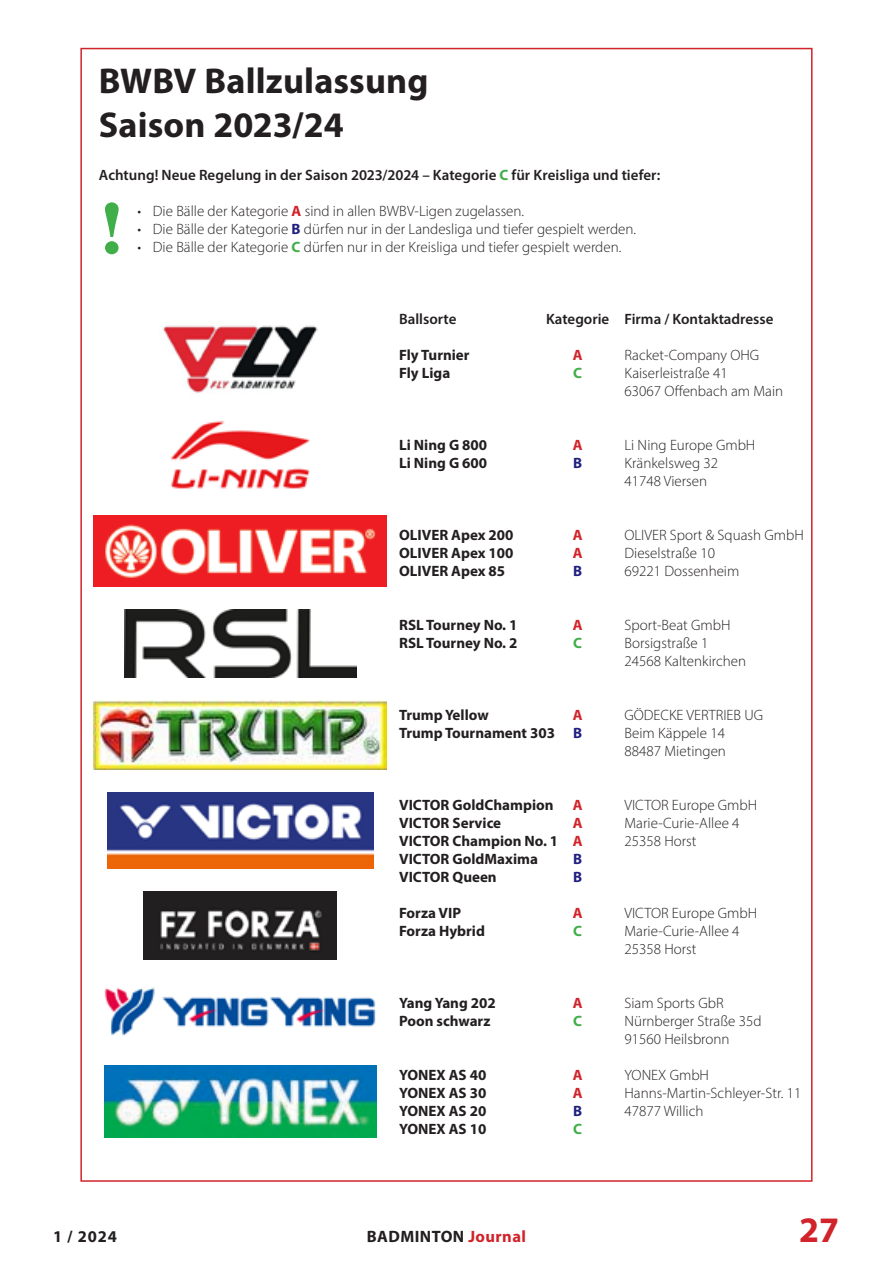
<style>
.page{position:relative;width:893px;height:1263px;background:#fff}
.page>*{position:absolute;margin:0;border:0;box-sizing:border-box;transform-origin:0 0}
.t1{font:700 72px "Georgia";color:#40ae49}
.t2{font:700 36px/43.2px "Myriad Pro";letter-spacing:.005em;color:#231f20}
.t3{font:700 36px "Myriad Pro";color:#d1232a}
.t4{font:700 16.5px "Myriad Pro";letter-spacing:.025em;color:#231f20}
.t5{font:300 15px/18px "Myriad Pro";color:#231f20}
.t6{font:700 15px "Myriad Pro";color:#231f20}
.t7{font:600 15px "Myriad Pro";color:#231f20}
.t8{font:700 15px "Myriad Pro";color:#d1232a}
.t9{font:700 15px "Myriad Pro";color:#40ae49}
.t10{font:700 15px "Myriad Pro";color:#202080}
.s1{font-weight:700;color:#40ae49}
.s2{font-weight:700;color:#d1232a}
.s3{font-weight:700;color:#202080}
.s4{color:#202080}
.s5{color:#d1232a}
</style>
<div class="page">
<img style="left:163px;top:321px;width:155px;height:72px">
<img style="left:171px;top:421px;width:139px;height:68px">
<img style="left:124px;top:610px;width:232px;height:67px">
<img style="left:94px;top:516px;width:292px;height:70px">
<img style="left:107px;top:793px;width:266px;height:75px">
<img style="left:104px;top:1065px;width:272px;height:73px">
<img style="left:94px;top:701px;width:292px;height:68px">
<img style="left:104px;top:987px;width:272px;height:49px">
<img style="left:144px;top:891px;width:192px;height:68px">
<h2 class="t2" style="left:99px;top:58px;width:331px">BWBV Ballzulassung<br>Saison 2023/24</h2>
<p class="t7" style="left:99px;top:165px;width:563px">Achtung! Neue Regelung in der Saison 2023/2024 – Kategorie <span class="s1">C</span> für Kreisliga und tiefer:</p>
<p class="t5" style="left:138px;top:202px;width:388px">• Die Bälle der Kategorie <span class="s2">A</span> sind in allen BWBV-Ligen zugelassen.</p>
<p class="t5" style="left:138px;top:220px;width:500px">• Die Bälle der Kategorie <span class="s3">B</span> dürfen nur in der Landesliga und tiefer gespielt werden.</p>
<p class="t5" style="left:138px;top:238px;width:485px">• Die Bälle der Kategorie <span class="s1">C</span> dürfen nur in der Kreisliga und tiefer gespielt werden.</p>
<h1 class="t1" style="left:98px;top:187px;width:29px">!</h1>
<p class="t7" style="left:399px;top:309px;width:59px">Ballsorte</p>
<p class="t7" style="left:546px;top:309px;width:229px">Kategorie Firma / Kontaktadresse</p>
<p class="t6" style="left:399px;top:345px;width:72px">Fly Turnier</p>
<p class="t8" style="left:573px;top:345px;width:11px">A</p>
<p class="t5" style="left:624px;top:346px;width:136px">Racket-Company OHG</p>
<p class="t6" style="left:399px;top:363px;width:53px">Fly Liga</p>
<p class="t9" style="left:573px;top:363px;width:10px">C</p>
<p class="t5" style="left:624px;top:364px;width:160px">Kaiserleistraße 41<br>63067 Offenbach am Main</p>
<p class="t6" style="left:399px;top:435px;width:90px">Li Ning G 800</p>
<p class="t8" style="left:573px;top:435px;width:11px">A</p>
<p class="t5" style="left:624px;top:436px;width:132px">Li Ning Europe GmbH</p>
<p class="t6" style="left:399px;top:453px;width:90px">Li Ning G 600</p>
<p class="t10" style="left:573px;top:453px;width:11px">B</p>
<p class="t5" style="left:624px;top:454px;width:95px">Kränkelsweg 32<br>41748 Viersen</p>
<p class="t6" style="left:399px;top:525px;width:116px">OLIVER Apex 200</p>
<p class="t8" style="left:573px;top:525px;width:11px">A</p>
<p class="t5" style="left:624px;top:526px;width:181px">OLIVER Sport &amp; Squash GmbH</p>
<p class="t6" style="left:399px;top:543px;width:116px">OLIVER Apex 100</p>
<p class="t8" style="left:573px;top:543px;width:11px">A</p>
<p class="t5" style="left:624px;top:544px;width:92px">Dieselstraße 10</p>
<p class="t6" style="left:399px;top:561px;width:108px">OLIVER Apex 85</p>
<p class="t10" style="left:573px;top:561px;width:11px">B</p>
<p class="t5" style="left:624px;top:562px;width:116px">69221 Dossenheim</p>
<p class="t6" style="left:399px;top:615px;width:120px">RSL Tourney No. 1</p>
<p class="t8" style="left:573px;top:615px;width:11px">A</p>
<p class="t5" style="left:624px;top:616px;width:108px">Sport-Beat GmbH</p>
<p class="t6" style="left:399px;top:633px;width:120px">RSL Tourney No. 2</p>
<p class="t9" style="left:573px;top:633px;width:10px">C</p>
<p class="t5" style="left:624px;top:634px;width:123px">Borsigstraße 1<br>24568 Kaltenkirchen</p>
<p class="t6" style="left:399px;top:705px;width:91px">Trump Yellow</p>
<p class="t8" style="left:573px;top:705px;width:11px">A</p>
<p class="t5" style="left:624px;top:706px;width:140px">GÖDECKE VERTRIEB UG</p>
<p class="t6" style="left:399px;top:723px;width:185px">Trump Tournament 303 <span class="s4">B</span></p>
<p class="t5" style="left:624px;top:724px;width:103px">Beim Käppele 14<br>88487 Mietingen</p>
<p class="t6" style="left:399px;top:795px;width:156px">VICTOR GoldChampion</p>
<p class="t8" style="left:573px;top:795px;width:11px">A</p>
<p class="t5" style="left:624px;top:796px;width:134px">VICTOR Europe GmbH</p>
<p class="t6" style="left:399px;top:813px;width:104px">VICTOR Service</p>
<p class="t8" style="left:573px;top:813px;width:11px">A</p>
<p class="t5" style="left:624px;top:814px;width:117px">Marie-Curie-Allee 4</p>
<p class="t6" style="left:399px;top:831px;width:185px">VICTOR Champion No. 1 <span class="s5">A</span></p>
<p class="t5" style="left:624px;top:832px;width:73px">25358 Horst</p>
<p class="t6" style="left:399px;top:849px;width:140px">VICTOR GoldMaxima</p>
<p class="t10" style="left:573px;top:849px;width:11px">B</p>
<p class="t6" style="left:399px;top:867px;width:99px">VICTOR Queen</p>
<p class="t10" style="left:573px;top:867px;width:11px">B</p>
<p class="t6" style="left:399px;top:903px;width:63px">Forza VIP</p>
<p class="t8" style="left:573px;top:903px;width:11px">A</p>
<p class="t5" style="left:624px;top:904px;width:134px">VICTOR Europe GmbH</p>
<p class="t6" style="left:399px;top:921px;width:87px">Forza Hybrid</p>
<p class="t9" style="left:573px;top:921px;width:10px">C</p>
<p class="t5" style="left:624px;top:922px;width:117px">Marie-Curie-Allee 4<br>25358 Horst</p>
<p class="t6" style="left:399px;top:993px;width:98px">Yang Yang 202</p>
<p class="t8" style="left:573px;top:993px;width:11px">A</p>
<p class="t5" style="left:624px;top:994px;width:101px">Siam Sports GbR</p>
<p class="t6" style="left:399px;top:1011px;width:93px">Poon schwarz</p>
<p class="t9" style="left:573px;top:1011px;width:10px">C</p>
<p class="t5" style="left:624px;top:1012px;width:139px">Nürnberger Straße 35d<br>91560 Heilsbronn</p>
<p class="t6" style="left:399px;top:1065px;width:89px">YONEX AS 40</p>
<p class="t8" style="left:573px;top:1065px;width:11px">A</p>
<p class="t5" style="left:624px;top:1066px;width:86px">YONEX GmbH</p>
<p class="t6" style="left:399px;top:1083px;width:89px">YONEX AS 30</p>
<p class="t8" style="left:573px;top:1083px;width:11px">A</p>
<p class="t5" style="left:624px;top:1084px;width:178px">Hanns-Martin-Schleyer-Str. 11</p>
<p class="t6" style="left:399px;top:1101px;width:89px">YONEX AS 20</p>
<p class="t10" style="left:573px;top:1101px;width:11px">B</p>
<p class="t5" style="left:624px;top:1102px;width:80px">47877 Willich</p>
<p class="t6" style="left:399px;top:1119px;width:89px">YONEX AS 10</p>
<p class="t9" style="left:573px;top:1119px;width:10px">C</p>
<p class="t4" style="left:53px;top:1226px;width:65px">1 / 2024</p>
<p class="t4" style="left:367px;top:1226px;width:161px">BADMINTON <span class="s5">Journal</span></p>
<h2 class="t3" style="left:799px;top:1206px;width:41px">27</h2>
</div>
